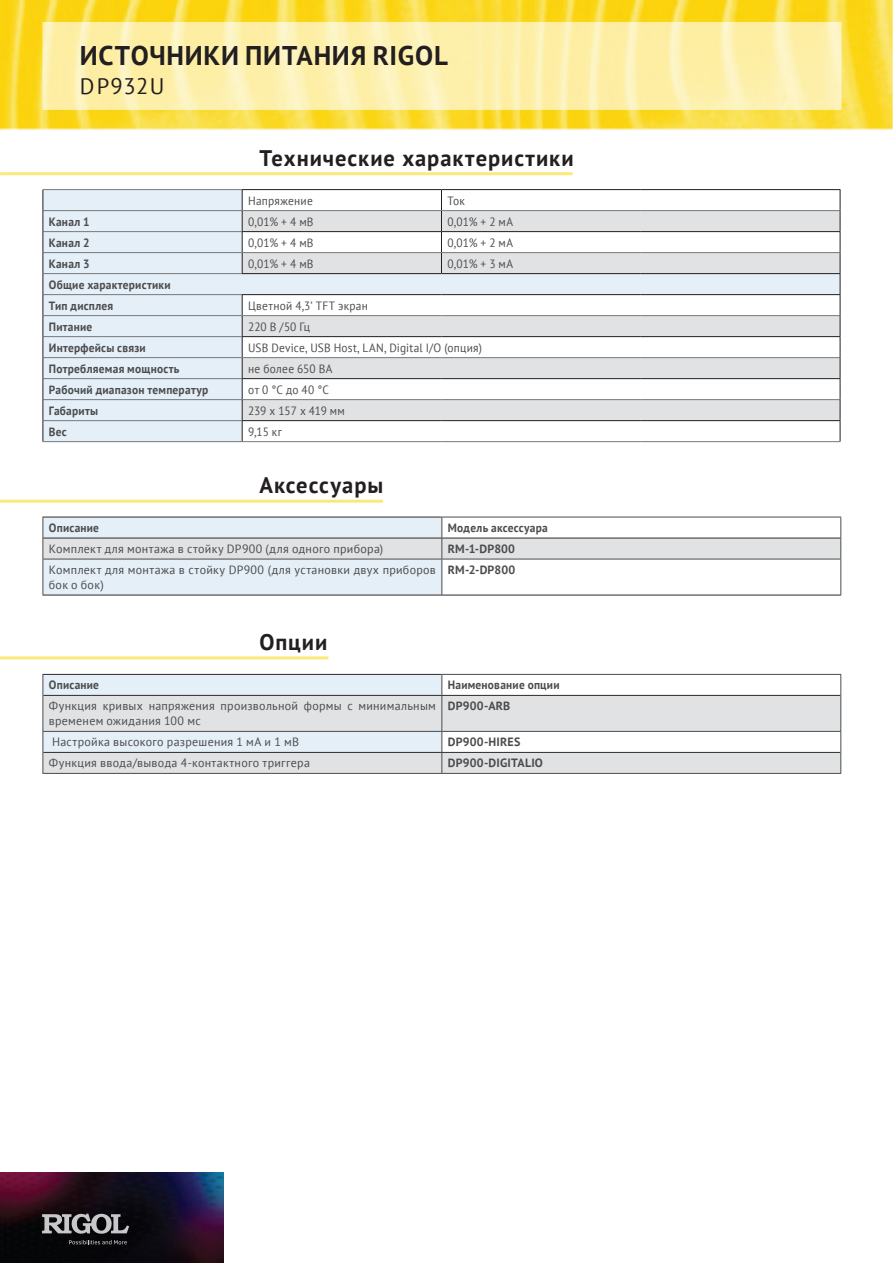
<style>
.page{position:relative;width:893px;height:1263px;background:#fff}
.page>*{position:absolute;margin:0;border:0;box-sizing:border-box;transform-origin:0 0}
.t1{font:700 27px "PT Sans";letter-spacing:.025em;color:#231f20}
.t2{font:700 22.5px "PT Sans";letter-spacing:.04em;color:#231f20}
.t3{font:22.5px "PT Sans";letter-spacing:.06em;color:#231f20}
.t4{font:12px/15px "PT Sans";letter-spacing:.02em;color:#4b4c4d}
.t5{font:700 12px "PT Sans";letter-spacing:.02em;color:#4b4c4d;scale:.95 1}
.t6{font:12px "PT Sans";letter-spacing:.02em;color:#4b4c4d;scale:.95 1}
.t7{font:700 12px "PT Sans";letter-spacing:.02em;color:#4b4c4d}
.t8{font:12px "PT Sans";letter-spacing:-.01em;color:#4b4c4d;scale:.95 1}
</style>
<div class="page">
<img style="left:0;top:0;width:893px;height:129px">
<img style="left:0;top:1173px;width:223px;height:90px">
<svg style="left:43px;top:22px;width:798px;height:88px;background:#fcf0ae"></svg>
<svg style="left:42px;top:1213px;width:87px;height:21px;background:#6b6a6d"></svg>
<svg style="left:69px;top:1240px;width:58px;height:5px"></svg>
<hr style="left:0;top:500px;width:383px;height:3px;background:#fadb29">
<hr style="left:0;top:656px;width:328px;height:3px;background:#fadb29">
<svg style="left:43px;top:517px;width:798px;height:78px"></svg>
<hr style="left:43px;top:559px;width:399px;height:1px;background:#4b4c4d">
<hr style="left:442px;top:559px;width:399px;height:1px;background:#4b4c4d">
<hr style="left:43px;top:595px;width:399px;height:1px;background:#302a28">
<hr style="left:442px;top:595px;width:399px;height:1px;background:#302a28">
<svg style="left:442px;top:696px;width:398px;height:77px;fill:#e1e2e4"></svg>
<hr style="left:442px;top:695px;width:398px;height:1px;background:#302a28">
<hr style="left:442px;top:752px;width:398px;height:1px;background:#302a28">
<hr style="left:441px;top:674px;width:400px;height:1px;background:#4b4c4d">
<svg style="left:840px;top:675px;width:1px;height:20px"></svg>
<hr style="left:840px;top:695px;width:1px;height:36px;background:#4b4c4d">
<hr style="left:442px;top:731px;width:399px;height:1px;background:#4b4c4d">
<svg style="left:43px;top:674px;width:399px;height:99px;background:#dbdfe3"></svg>
<svg style="left:840px;top:732px;width:1px;height:41px"></svg>
<hr style="left:43px;top:773px;width:399px;height:1px;background:#4b4c4d">
<hr style="left:442px;top:773px;width:399px;height:1px;background:#4b4c4d">
<hr style="left:0;top:172px;width:573px;height:3px;background:#fadb29">
<div style="left:44px;top:190px;width:198px;height:251px;background:#e5eff7"></div>
<svg style="left:243px;top:190px;width:597px;height:251px"></svg>
<svg style="left:242px;top:211px;width:598px;height:209px;fill:#e1e2e4"></svg>
<hr style="left:43px;top:189px;width:199px;height:1px;background:#76787b">
<hr style="left:43px;top:210px;width:199px;height:1px;background:#76787b">
<hr style="left:242px;top:210px;width:199px;height:1px;background:#76787b">
<hr style="left:441px;top:210px;width:200px;height:1px;background:#76787b">
<hr style="left:641px;top:210px;width:199px;height:1px;background:#76787b">
<hr style="left:43px;top:231px;width:199px;height:1px;background:#76787b">
<hr style="left:43px;top:252px;width:199px;height:1px;background:#76787b">
<hr style="left:242px;top:252px;width:199px;height:1px;background:#76787b">
<hr style="left:441px;top:252px;width:200px;height:1px;background:#76787b">
<hr style="left:641px;top:252px;width:199px;height:1px;background:#76787b">
<hr style="left:43px;top:273px;width:199px;height:1px;background:#76787b">
<hr style="left:43px;top:294px;width:199px;height:1px;background:#76787b">
<hr style="left:43px;top:315px;width:199px;height:1px;background:#76787b">
<hr style="left:242px;top:315px;width:199px;height:1px;background:#76787b">
<hr style="left:441px;top:315px;width:200px;height:1px;background:#76787b">
<hr style="left:641px;top:315px;width:199px;height:1px;background:#76787b">
<hr style="left:43px;top:336px;width:199px;height:1px;background:#76787b">
<hr style="left:43px;top:357px;width:199px;height:1px;background:#76787b">
<hr style="left:242px;top:357px;width:199px;height:1px;background:#76787b">
<hr style="left:441px;top:357px;width:200px;height:1px;background:#76787b">
<hr style="left:641px;top:357px;width:199px;height:1px;background:#76787b">
<hr style="left:43px;top:378px;width:199px;height:1px;background:#76787b">
<hr style="left:43px;top:399px;width:199px;height:1px;background:#76787b">
<hr style="left:242px;top:399px;width:199px;height:1px;background:#76787b">
<hr style="left:441px;top:399px;width:200px;height:1px;background:#76787b">
<hr style="left:641px;top:399px;width:199px;height:1px;background:#76787b">
<hr style="left:43px;top:420px;width:199px;height:1px;background:#76787b">
<hr style="left:43px;top:441px;width:199px;height:1px;background:#76787b">
<hr style="left:242px;top:441px;width:199px;height:1px;background:#76787b">
<hr style="left:441px;top:441px;width:200px;height:1px;background:#76787b">
<hr style="left:641px;top:441px;width:199px;height:1px;background:#76787b">
<hr style="left:242px;top:189px;width:199px;height:1px;background:#231f20">
<hr style="left:441px;top:189px;width:200px;height:1px;background:#231f20">
<hr style="left:641px;top:189px;width:199px;height:1px;background:#231f20">
<hr style="left:242px;top:231px;width:199px;height:1px;background:#231f20">
<hr style="left:441px;top:231px;width:200px;height:1px;background:#231f20">
<hr style="left:641px;top:231px;width:199px;height:1px;background:#231f20">
<svg style="left:242px;top:190px;width:1px;height:83px"></svg>
<svg style="left:441px;top:190px;width:1px;height:83px"></svg>
<hr style="left:242px;top:273px;width:199px;height:1px;background:#231f20">
<hr style="left:441px;top:273px;width:200px;height:1px;background:#231f20">
<hr style="left:641px;top:273px;width:199px;height:1px;background:#231f20">
<hr style="left:242px;top:294px;width:199px;height:1px;background:#231f20">
<hr style="left:441px;top:294px;width:200px;height:1px;background:#231f20">
<hr style="left:641px;top:294px;width:199px;height:1px;background:#231f20">
<hr style="left:242px;top:336px;width:199px;height:1px;background:#231f20">
<hr style="left:441px;top:336px;width:200px;height:1px;background:#231f20">
<hr style="left:641px;top:336px;width:199px;height:1px;background:#231f20">
<hr style="left:242px;top:378px;width:199px;height:1px;background:#231f20">
<hr style="left:441px;top:378px;width:200px;height:1px;background:#231f20">
<hr style="left:641px;top:378px;width:199px;height:1px;background:#231f20">
<svg style="left:43px;top:190px;width:1px;height:251px"></svg>
<hr style="left:242px;top:420px;width:199px;height:1px;background:#231f20">
<svg style="left:242px;top:295px;width:1px;height:146px"></svg>
<hr style="left:441px;top:420px;width:200px;height:1px;background:#231f20">
<hr style="left:641px;top:420px;width:199px;height:1px;background:#231f20">
<svg style="left:840px;top:190px;width:1px;height:251px"></svg>
<h1 class="t1" style="left:80px;top:38px;width:369px">ИСТОЧНИКИ ПИТАНИЯ RIGOL</h1>
<h2 class="t3" style="left:80px;top:72px;width:86px">DP932U</h2>
<p class="t2" style="left:259px;top:143px;width:316px">Технические характеристики</p>
<p class="t6" style="left:248px;top:193px;width:70px">Напряжение</p>
<p class="t6" style="left:447px;top:193px;width:20px">Ток</p>
<p class="t5" style="left:49px;top:213px;width:44px">Канал 1</p>
<p class="t6" style="left:248px;top:214px;width:70px">0,01% + 4 мВ</p>
<p class="t6" style="left:447px;top:214px;width:70px">0,01% + 2 мА</p>
<p class="t5" style="left:49px;top:234px;width:44px">Канал 2</p>
<p class="t6" style="left:248px;top:235px;width:70px">0,01% + 4 мВ</p>
<p class="t6" style="left:447px;top:235px;width:70px">0,01% + 2 мА</p>
<p class="t5" style="left:49px;top:255px;width:44px">Канал 3</p>
<p class="t6" style="left:248px;top:256px;width:70px">0,01% + 4 мВ</p>
<p class="t6" style="left:447px;top:256px;width:70px">0,01% + 3 мА</p>
<p class="t5" style="left:49px;top:276px;width:130px">Общие характеристики</p>
<p class="t5" style="left:49px;top:297px;width:69px">Тип дисплея</p>
<p class="t6" style="left:248px;top:298px;width:128px">Цветной 4,3’ TFT экран</p>
<p class="t5" style="left:49px;top:318px;width:47px">Питание</p>
<p class="t6" style="left:248px;top:319px;width:67px">220 В /50 Гц</p>
<p class="t5" style="left:49px;top:339px;width:103px">Интерфейсы связи</p>
<p class="t6" style="left:248px;top:340px;width:248px">USB Device, USB Host, LAN, Digital I/O (опция)</p>
<p class="t5" style="left:49px;top:360px;width:139px">Потребляемая мощность</p>
<p class="t6" style="left:248px;top:361px;width:90px">не более 650 ВА</p>
<p class="t5" style="left:49px;top:381px;width:169px">Рабочий диапазон температур</p>
<p class="t6" style="left:248px;top:382px;width:87px">от 0 °C до 40 °C</p>
<p class="t5" style="left:49px;top:402px;width:53px">Габариты</p>
<p class="t8" style="left:248px;top:403px;width:103px">239 х 157 х 419 мм</p>
<p class="t5" style="left:49px;top:423px;width:20px">Вес</p>
<p class="t6" style="left:248px;top:424px;width:37px">9,15 кг</p>
<p class="t2" style="left:259px;top:470px;width:125px">Аксессуары</p>
<p class="t5" style="left:49px;top:520px;width:54px">Описание</p>
<p class="t5" style="left:448px;top:520px;width:107px">Модель аксессуара</p>
<p class="t4" style="left:49px;top:541px;width:336px">Комплект для монтажа в стойку DP900 (для одного прибора)</p>
<p class="t7" style="left:448px;top:541px;width:69px">RM-1-DP800</p>
<p class="t4" style="left:49px;top:562px;width:388px">Комплект для монтажа в стойку DP900 (для установки двух приборов бок о бок)</p>
<p class="t7" style="left:448px;top:562px;width:69px">RM-2-DP800</p>
<p class="t2" style="left:259px;top:627px;width:69px">Опции</p>
<p class="t5" style="left:49px;top:677px;width:54px">Описание</p>
<p class="t5" style="left:448px;top:677px;width:119px">Наименование опции</p>
<p class="t4" style="left:49px;top:698px;width:388px">Функция кривых напряжения произвольной формы с минимальным временем ожидания 100 мс</p>
<p class="t7" style="left:448px;top:698px;width:64px">DP900-ARB</p>
<p class="t4" style="left:52px;top:734px;width:248px">Настройка высокого разрешения 1 мА и 1 мВ</p>
<p class="t7" style="left:448px;top:734px;width:74px">DP900-HIRES</p>
<p class="t4" style="left:49px;top:755px;width:263px">Функция ввода/вывода 4-контактного триггера</p>
<p class="t7" style="left:448px;top:755px;width:97px">DP900-DIGITALIO</p>
</div>
